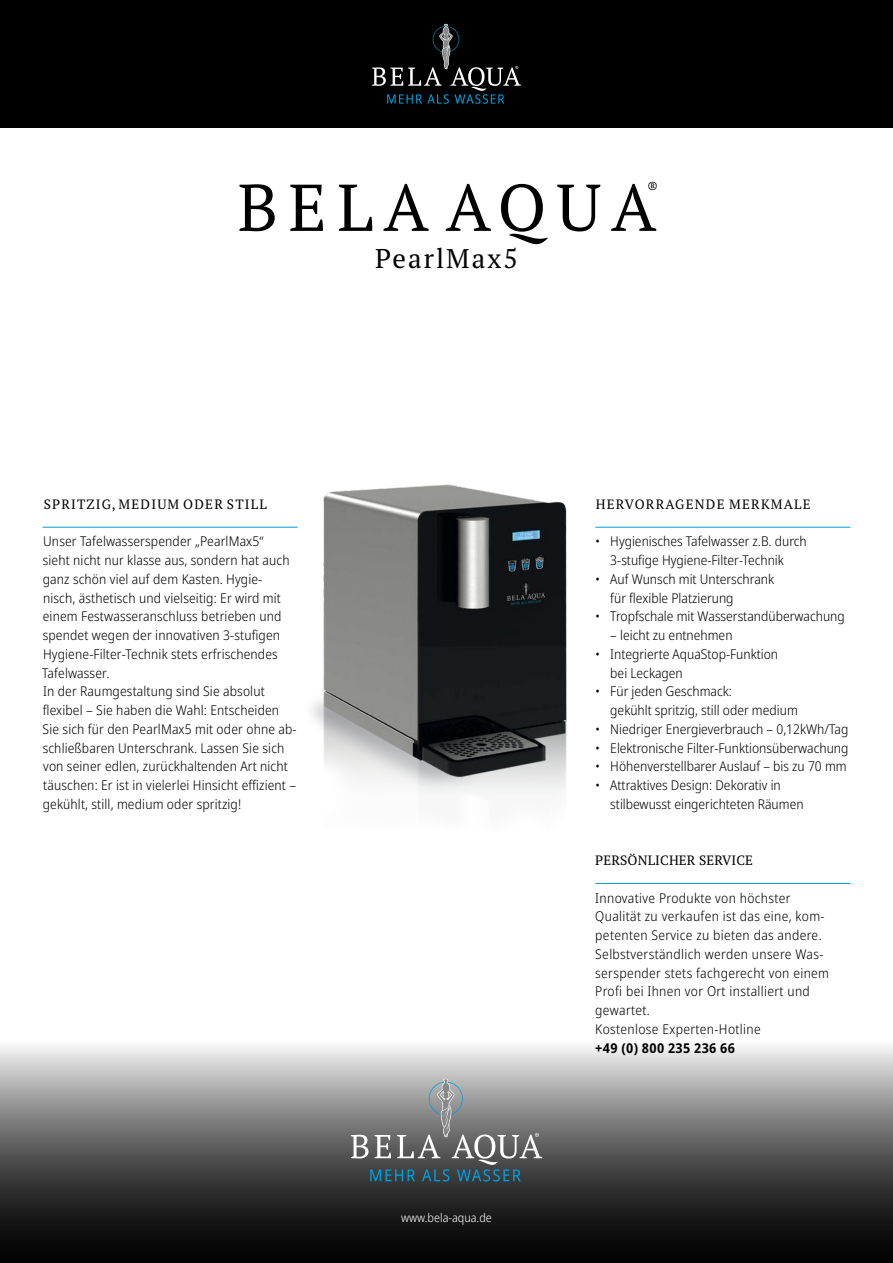
<style>
.page{position:relative;width:893px;height:1263px;background:#fff}
.page>*{position:absolute;margin:0;border:0;box-sizing:border-box;transform-origin:0 0}
.t1{font:66px "PT Serif";letter-spacing:.155em;color:#000}
.t2{font:27px "PT Serif";letter-spacing:.075em;color:#000}
.t3{font:15.75px "PT Serif";color:#000}
.t4{font:300 semi-condensed 13.5px/18.8px "Noto Sans";letter-spacing:.01em;color:#000}
.t5{font:13.5px "PT Serif";letter-spacing:.09em;color:#000}
.t6{font:13.5px "PT Serif";letter-spacing:.01em;color:#000}
.t7{font:700 semi-condensed 13.5px "Noto Sans";letter-spacing:.025em;color:#000}
.t8{font:300 semi-condensed 12px "Noto Sans";color:#fff}
</style>
<div class="page">
<hr style="left:43px;top:527px;width:255px;height:1px;background:#009ee0">
<hr style="left:595px;top:527px;width:255px;height:1px;background:#009ee0">
<hr style="left:595px;top:883px;width:255px;height:1px;background:#009ee0">
<div style="left:0;top:0;width:893px;height:128px;background:#000"></div>
<svg style="left:372px;top:24px;width:149px;height:80px"></svg>
<img style="left:312px;top:484px;width:255px;height:309px">
<svg style="left:0;top:1046px;width:893px;height:217px;background:#5e5e5e"></svg>
<svg style="left:351px;top:1079px;width:191px;height:102px;background:#7d8284"></svg>
<p class="t3" style="left:647px;top:178px;width:13px">®</p>
<h1 class="t1" style="left:238px;top:165px;width:420px">BELA AQUA</h1>
<h2 class="t2" style="left:375px;top:241px;width:144px">PearlMax5</h2>
<p class="t5" style="left:44px;top:495px;width:225px">SPRITZIG, MEDIUM ODER STILL</p>
<p class="t4" style="left:42px;top:532px;width:256px">Unser Tafelwasserspender „PearlMax5“<br>sieht nicht nur klasse aus, sondern hat auch ganz schön viel auf dem Kasten. Hygie&shy;nisch, ästhetisch und vielseitig: Er wird mit einem Festwasseranschluss betrieben und spendet wegen der innovativen 3-stufigen Hygiene-Filter-Technik stets erfrischendes Tafelwasser.<br>In der Raumgestaltung sind Sie absolut flexibel – Sie haben die Wahl: Entscheiden Sie sich für den PearlMax5 mit oder ohne ab&shy;schließbaren Unterschrank. Lassen Sie sich von seiner edlen, zurückhaltenden Art nicht täuschen: Er ist in vielerlei Hinsicht effizient – gekühlt, still, medium oder spritzig!</p>
<p class="t8" style="left:401px;top:1209px;width:92px">www.bela-aqua.de</p>
<p class="t5" style="left:596px;top:495px;width:216px">HERVORRAGENDE MERKMALE</p>
<p class="t4" style="left:595px;top:532px;width:213px;text-align:center">• Hygienisches Tafelwasser z.B. durch<br>3-stufige Hygiene-Filter-Technik</p>
<p class="t4" style="left:610px;top:570px;width:165px;text-indent:-15px">• Auf Wunsch mit Unterschrank für flexible Platzierung</p>
<p class="t4" style="left:595px;top:607px;width:251px">• Tropfschale mit Wasserstandüberwachung</p>
<p class="t4" style="left:610px;top:626px;width:124px">– leicht zu entnehmen</p>
<p class="t4" style="left:610px;top:645px;width:169px;text-indent:-15px">• Integrierte AquaStop-Funktion bei Leckagen</p>
<p class="t4" style="left:610px;top:682px;width:189px;text-indent:-15px">• Für jeden Geschmack:<br>gekühlt spritzig, still oder medium</p>
<p class="t4" style="left:595px;top:720px;width:255px">• Niedriger Energieverbrauch – 0,12kWh/Tag</p>
<p class="t4" style="left:595px;top:739px;width:255px">• Elektronische Filter-Funktionsüberwachung</p>
<p class="t4" style="left:595px;top:757px;width:253px">• Höhenverstellbarer Auslauf – bis zu 70 mm</p>
<p class="t4" style="left:610px;top:776px;width:195px;text-indent:-15px">• Attraktives Design: Dekorativ in stilbewusst eingerichteten Räumen</p>
<p class="t6" style="left:595px;top:851px;width:159px">PERSÖNLICHER SERVICE</p>
<p class="t4" style="left:595px;top:889px;width:235px">Innovative Produkte von höchster Qualität zu verkaufen ist das eine, kom&shy;petenten Service zu bieten das andere.<br>Selbstverständlich werden unsere Was&shy;serspender stets fachgerecht von einem Profi bei Ihnen vor Ort installiert und gewartet.<br>Kostenlose Experten-Hotline</p>
<p class="t7" style="left:595px;top:1038px;width:141px">+49 (0) 800 235 236 66</p>
</div>
